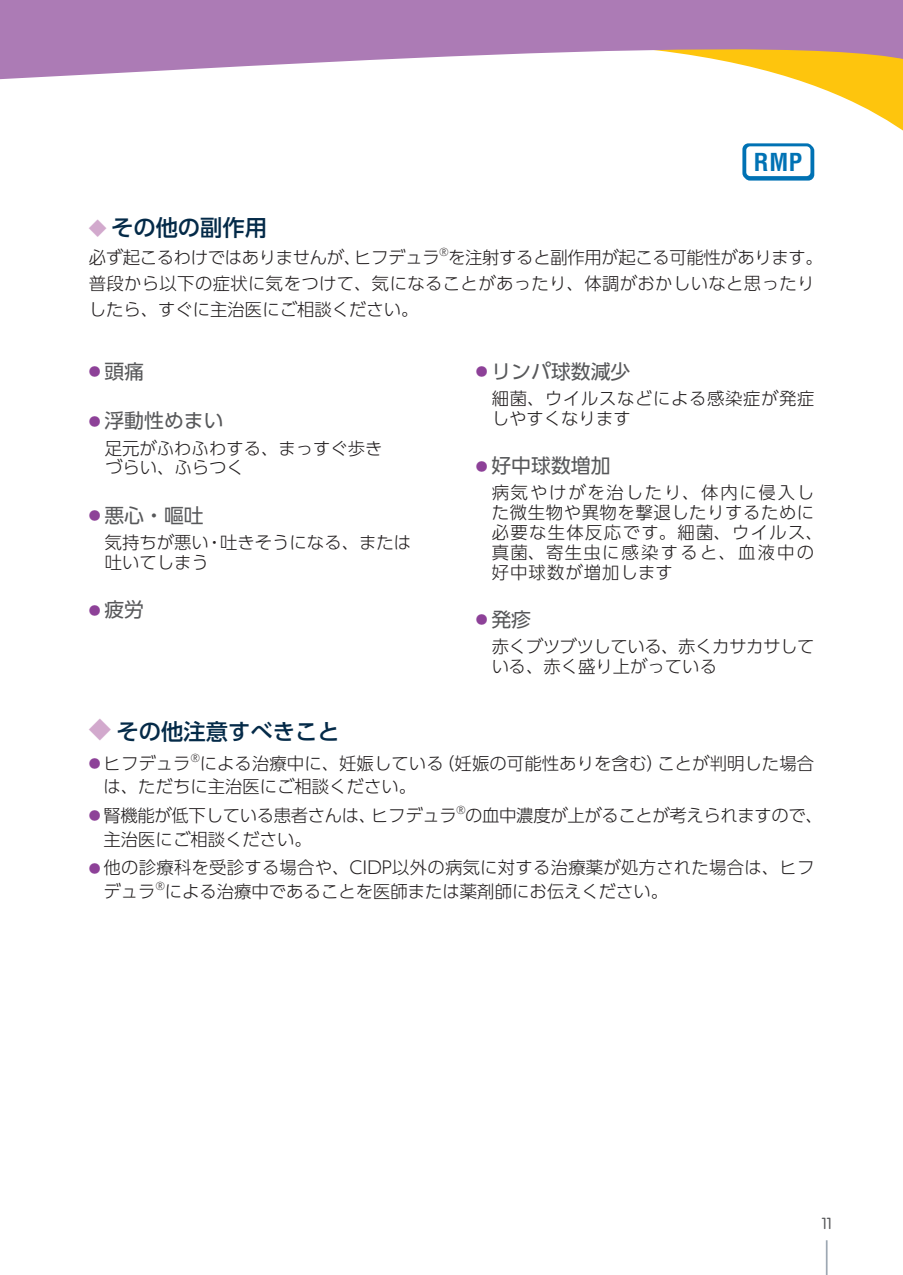
<style>
.page{position:relative;width:903px;height:1275px;background:#fff}
.page>*{position:absolute;margin:0;border:0;box-sizing:border-box;transform-origin:0 0}
.t1{font:700 condensed 24.15px "Helvetica LT Std";color:#0072b4}
.t2{font:500 22.4px "UD Shin Go Pro";color:#042a48}
.t3{font:19.78px "UD Shin Go Pro";color:#57585a}
.t4{font:300 17.32px/23.8px "UD Shin Go Pro";color:#231f20}
.t5{font:300 17.32px/26.1px "UD Shin Go Pro";letter-spacing:.02em;color:#231f20}
.t6{font:300 17.32px/19.8px "UD Shin Go Pro";letter-spacing:.075em;color:#231f20}
.t7{font:300 17.32px "UD Shin Go Pro";letter-spacing:-.02em;color:#231f20}
.t8{font:300 17.32px/19.8px "UD Shin Go Pro";letter-spacing:-.025em;color:#231f20}
.t9{font:300 17.32px/19.8px "UD Shin Go Pro";letter-spacing:.035em;color:#231f20}
.t10{font:16.1px "BC Alphapipe RB";color:#57585a}
.t11{font:300 10.5px "UD Shin Go Pro";color:#231f20}
.s1{font-size:17.85px;color:#d2a9cd}
.s2{font-weight:500;font-size:11.9px;color:#8d4198}
.s3{font-weight:300;color:#d2a9cd}
.s4{font-weight:400;font-size:11.9px;color:#8d4198}
</style>
<div class="page">
<svg style="left:814px;top:98px;width:89px;height:53px"></svg>
<svg style="left:199px;top:0;width:704px;height:98px;fill:#ac7bb5"></svg>
<svg style="left:0;top:0;width:199px;height:80px;background:#b285ba"></svg>
<svg style="left:742px;top:143px;width:72px;height:38px"></svg>
<hr style="left:826px;top:1240px;width:1px;height:35px;background:#9ea8b3">
<h1 class="t1" style="left:754px;top:147px;width:50px">RMP</h1>
<p class="t2" style="left:89px;top:209px;width:180px"><span class="s1">◆</span> その他の副作用</p>
<p class="t7" style="left:89px;top:243px;width:352px">必ず起こるわけではありませんが、ヒフデュラ</p>
<p class="t11" style="left:439px;top:244px;width:11px">®</p>
<p class="t5" style="left:89px;top:244px;width:736px;text-indent:360px">を注射すると副作用が起こる可能性があります。普段から以下の症状に気をつけて、気になることがあったり、体調がおかしいなと思ったりしたら、すぐに主治医にご相談ください。</p>
<p class="t3" style="left:89px;top:355px;width:57px"><span class="s2">●</span> 頭痛</p>
<p class="t3" style="left:89px;top:405px;width:136px"><span class="s2">●</span> 浮動性めまい</p>
<p class="t4" style="left:105px;top:437px;width:279px;line-height:19.8px">足元がふわふわする、まっすぐ歩きづらい、ふらつく</p>
<p class="t3" style="left:89px;top:499px;width:116px"><span class="s2">●</span> 悪心・嘔吐</p>
<p class="t4" style="left:105px;top:532px;width:308px;line-height:19.8px">気持ちが悪い・吐きそうになる、または吐いてしまう</p>
<p class="t3" style="left:89px;top:593px;width:57px"><span class="s2">●</span> 疲労</p>
<p class="t3" style="left:476px;top:355px;width:156px"><span class="s2">●</span> リンパ球数減少</p>
<p class="t9" style="left:492px;top:388px;width:324px">細菌、ウイルスなどによる感染症が発症しやすくなります</p>
<p class="t3" style="left:476px;top:450px;width:136px"><span class="s2">●</span> 好中球数増加</p>
<p class="t6" style="left:492px;top:482px;width:333px">病気やけがを治したり、体内に侵入した微生物や異物を撃退したりするために必要な生体反応です。細菌、ウイルス、真菌、寄生虫に感染すると、血液中の好中球数が増加します</p>
<p class="t3" style="left:476px;top:603px;width:57px"><span class="s2">●</span> 発疹</p>
<p class="t8" style="left:492px;top:636px;width:324px">赤くブツブツしている、赤くカサカサしている、赤く盛り上がっている</p>
<p class="t2" style="left:89px;top:713px;width:253px"><span class="s3">◆</span> その他注意すべきこと</p>
<p class="t4" style="left:89px;top:750px;width:103px"><span class="s4">●</span> ヒフデュラ</p>
<p class="t11" style="left:191px;top:749px;width:11px">®</p>
<p class="t4" style="left:104px;top:750px;width:712px;text-indent:96px">による治療中に、妊娠している（妊娠の可能性ありを含む）ことが判明した場合は、ただちに主治医にご相談ください。</p>
<p class="t7" style="left:89px;top:801px;width:369px"><span class="s4">●</span> 腎機能が低下している患者さんは、ヒフデュラ</p>
<p class="t11" style="left:456px;top:801px;width:11px">®</p>
<p class="t7" style="left:465px;top:801px;width:359px">の血中濃度が上がることが考えられますので、</p>
<p class="t4" style="left:104px;top:826px;width:210px">主治医にご相談ください。</p>
<p class="t4" style="left:104px;top:855px;width:712px;text-indent:-15px"><span class="s4">●</span> 他の診療科を受診する場合や、CIDP以外の病気に対する治療薬が処方された場合は、ヒフデュラ<sup>®</sup>による治療中であることを医師または薬剤師にお伝えください。</p>
<p class="t10" style="left:822px;top:1213px;width:11px">11</p>
</div>
